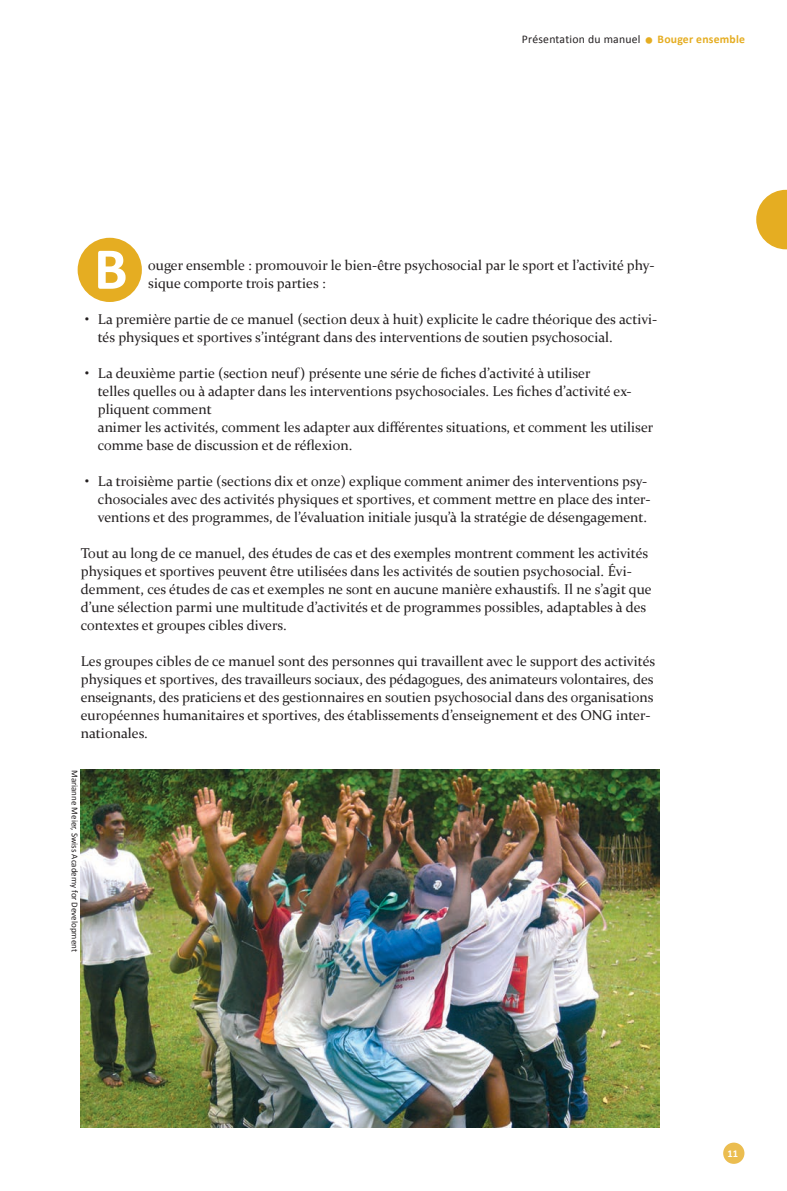
<style>
.page{position:relative;width:787px;height:1191px;background:#fff}
.page>*{position:absolute;margin:0;border:0;box-sizing:border-box;transform-origin:0 0}
.t1{font:700 60px "Calibri";color:#fff}
.t2{font:14.25px/18px "Constantia";color:#231f20}
.t3{font:11.7px "Calibri";letter-spacing:.02em;color:#231f20}
.t4{font:700 10.5px "Calibri";color:#fff}
.t5{font:9px "Calibri";color:#231f20}
.s1{font-size:21px;color:#e5ad22}
.s2{font-weight:700;color:#e5ad22}
</style>
<div class="page">
<div style="left:723px;top:1142px;width:21px;height:21px;background:#ebbd50;border-radius:50%"></div>
<svg style="left:756px;top:190px;width:31px;height:59px"></svg>
<div style="left:78px;top:238px;width:64px;height:64px;background:#e5ad22;border-radius:50%"></div>
<img style="left:81px;top:770px;width:578px;height:357px">
<p class="t3" style="left:522px;top:32px;width:225px">Présentation du manuel <span class="s1">•</span> <span class="s2">Bouger ensemble</span></p>
<h1 class="t1" style="left:94px;top:230px;width:35px">B</h1>
<p class="t2" style="left:148px;top:256px;width:507px">ouger ensemble : promouvoir le bien-être psychosocial par le sport et l’activité phy&shy;sique comporte trois parties :</p>
<p class="t2" style="left:98px;top:310px;width:561px;text-indent:-13px">• La première partie de ce manuel (section deux à huit) explicite le cadre théorique des activi&shy;tés physiques et sportives s’intégrant dans des interventions de soutien psychosocial.</p>
<p class="t2" style="left:98px;top:364px;width:557px;text-indent:-13px">• La deuxième partie (section neuf) présente une série de fiches d’activité à utiliser<br>telles quelles ou à adapter dans les interventions psychosociales. Les fiches d’activité ex&shy;pliquent comment<br>animer les activités, comment les adapter aux différentes situations, et comment les utiliser comme base de discussion et de réflexion.</p>
<p class="t2" style="left:98px;top:471px;width:554px;text-indent:-13px">• La troisième partie (sections dix et onze) explique comment animer des interventions psy&shy;chosociales avec des activités physiques et sportives, et comment mettre en place des inter&shy;ventions et des programmes, de l’évaluation initiale jusqu’à la stratégie de désengagement.</p>
<p class="t2" style="left:81px;top:543px;width:572px">Tout au long de ce manuel, des études de cas et des exemples montrent comment les activités physiques et sportives peuvent être utilisées dans les activités de soutien psychosocial. Évi&shy;demment, ces études de cas et exemples ne sont en aucune manière exhaustifs. Il ne s’agit que d’une sélection parmi une multitude d’activités et de programmes possibles, adaptables à des contextes et groupes cibles divers.</p>
<p class="t2" style="left:81px;top:651px;width:576px">Les groupes cibles de ce manuel sont des personnes qui travaillent avec le support des activités physiques et sportives, des travailleurs sociaux, des pédagogues, des animateurs volontaires, des enseignants, des praticiens et des gestionnaires en soutien psychosocial dans des organisations européennes humanitaires et sportives, des établissements d’enseignement et des ONG inter&shy;nationales.</p>
<p class="t5" style="left:81px;top:770px;width:183px;rotate:90deg">Marianne Meier, Swiss Academy for Development</p>
<p class="t4" style="left:727px;top:1147px;width:12px">11</p>
</div>
